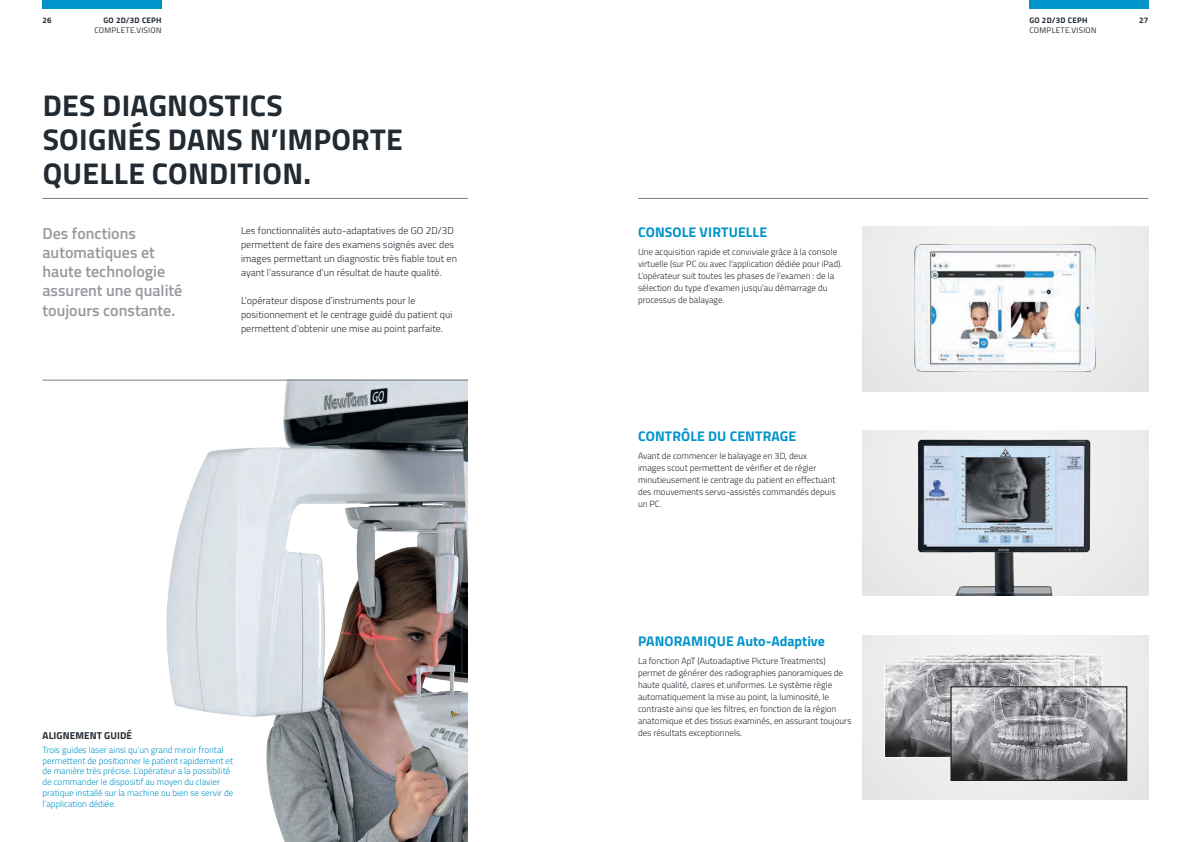
<style>
.page{position:relative;width:1191px;height:842px;background:#fff}
.page>*{position:absolute;margin:0;border:0;box-sizing:border-box;transform-origin:0 0}
._01_titolo{font:700 30px/34px "Titillium";letter-spacing:.01em;color:#222a32}
._02_sottotitolo{font:600 16px/19.2px "Titillium";color:#96999e}
._06_titolo_descrizione{font:700 14px "Titillium";letter-spacing:.01em;color:#0094ca}
._03_corpo_testo{font:300 10px/14px "Titillium";letter-spacing:.005em;color:#222a32}
._04_titolo_nota{font:700 10px "Titillium";letter-spacing:.01em;color:#222a32}
._07_corpo_testo_descrizione{font:300 9px/12px "Titillium";color:#222a32}
._05_corpo_testo_nota{font:300 9px/10.8px "Titillium";color:#0094ca}
.t1{font:8px "Titillium";letter-spacing:.04em;color:#222a32}
.t2{font:700 8px "Titillium";letter-spacing:.03em;color:#222a32}
</style>
<div class="page">
<div style="left:1029px;top:0;width:119px;height:9px;background:#0094ca"></div>
<hr style="left:43px;top:198px;width:425px;height:1px;background:#7d8186">
<div style="left:43px;top:0;width:119px;height:9px;background:#0094ca"></div>
<img style="left:166px;top:381px;width:302px;height:461px">
<div style="left:863px;top:431px;width:285px;height:164px;background:#ecebeb"></div>
<div style="left:863px;top:227px;width:285px;height:164px;background:#ecebeb"></div>
<img style="left:918px;top:439px;width:173px;height:156px">
<hr style="left:638px;top:198px;width:510px;height:1px;background:#7d8186">
<img style="left:914px;top:244px;width:182px;height:128px">
<hr style="left:43px;top:380px;width:425px;height:1px;background:#7d8186">
<div style="left:863px;top:635px;width:285px;height:165px;background:#ecebeb"></div>
<img style="left:930px;top:657px;width:170px;height:29px">
<div style="left:926px;top:655px;width:176px;height:94px;border:1px solid #fff"></div>
<img style="left:918px;top:660px;width:168px;height:26px">
<div style="left:912px;top:658px;width:176px;height:94px;border:1px solid #fff"></div>
<img style="left:900px;top:663px;width:172px;height:23px">
<div style="left:898px;top:661px;width:176px;height:94px;border:1px solid #fff"></div>
<img style="left:886px;top:666px;width:172px;height:90px">
<div style="left:884px;top:664px;width:176px;height:94px;border:1px solid #fff"></div>
<img style="left:952px;top:688px;width:173px;height:91px">
<div style="left:950px;top:686px;width:177px;height:95px;border:1px solid #231f20"></div>
<p class="t2" style="left:43px;top:14px;width:11px">26</p>
<p class="t2" style="left:103px;top:14px;width:60px">GO 2D/3D CEPH</p>
<p class="t2" style="left:1139px;top:14px;width:11px">27</p>
<p class="t1" style="left:94px;top:24px;width:69px">COMPLETE.VISION</p>
<p class="t2" style="left:1029px;top:14px;width:60px">GO 2D/3D CEPH</p>
<p class="t1" style="left:1029px;top:24px;width:69px">COMPLETE.VISION</p>
<p class="_01_titolo" style="left:43px;top:87px;width:242px">DES DIAGNOSTICS</p>
<p class="_01_titolo" style="left:43px;top:121px;width:362px">SOIGNÉS DANS N’IMPORTE<br>QUELLE CONDITION.</p>
<p class="_02_sottotitolo" style="left:43px;top:223px;width:114px">Des fonctions automatiques et</p>
<p class="_02_sottotitolo" style="left:43px;top:261px;width:141px">haute technologie assurent une qualité toujours constante.</p>
<p class="_03_corpo_testo" style="left:241px;top:223px;width:217px">Les fonctionnalités auto-adaptatives de GO 2D/3D permettent de faire des examens soignés avec des images permettant un diagnostic très fiable tout en ayant l’assurance d’un résultat de haute qualité.</p>
<p class="_03_corpo_testo" style="left:241px;top:293px;width:213px">L’opérateur dispose d’instruments pour le positionnement et le centrage guidé du patient qui permettent d’obtenir une mise au point parfaite.</p>
<p class="_04_titolo_nota" style="left:43px;top:728px;width:91px">ALIGNEMENT GUIDÉ</p>
<p class="_05_corpo_testo_nota" style="left:43px;top:744px;width:192px">Trois guides laser ainsi qu’un grand miroir frontal permettent de positionner le patient rapidement et de manière très précise. L’opérateur a la possibilité de commander le dispositif au moyen du clavier pratique installé sur la machine ou bien se servir de l’application dédiée.</p>
<p class="_06_titolo_descrizione" style="left:638px;top:222px;width:131px">CONSOLE VIRTUELLE</p>
<p class="_07_corpo_testo_descrizione" style="left:638px;top:245px;width:206px">Une acquisition rapide et conviviale grâce à la console virtuelle (sur PC ou avec l’application dédiée pour iPad).<br>L’opérateur suit toutes les phases de l’examen : de la sélection du type d’examen jusqu’au démarrage du processus de balayage.</p>
<p class="_06_titolo_descrizione" style="left:638px;top:426px;width:160px">CONTRÔLE DU CENTRAGE</p>
<p class="_07_corpo_testo_descrizione" style="left:638px;top:449px;width:199px">Avant de commencer le balayage en 3D, deux images scout permettent de vérifier et de régler minutieusement le centrage du patient en effectuant des mouvements servo-assistés commandés depuis un PC.</p>
<p class="_06_titolo_descrizione" style="left:638px;top:630px;width:188px">PANORAMIQUE Auto-Adaptive</p>
<p class="_07_corpo_testo_descrizione" style="left:638px;top:654px;width:215px">La fonction ApT (Autoadaptive Picture Treatments) permet de générer des radiographies panoramiques de haute qualité, claires et uniformes. Le système règle automatiquement la mise au point, la luminosité, le contraste ainsi que les filtres, en fonction de la région anatomique et des tissus examinés, en assurant toujours des résultats exceptionnels.</p>
</div>
